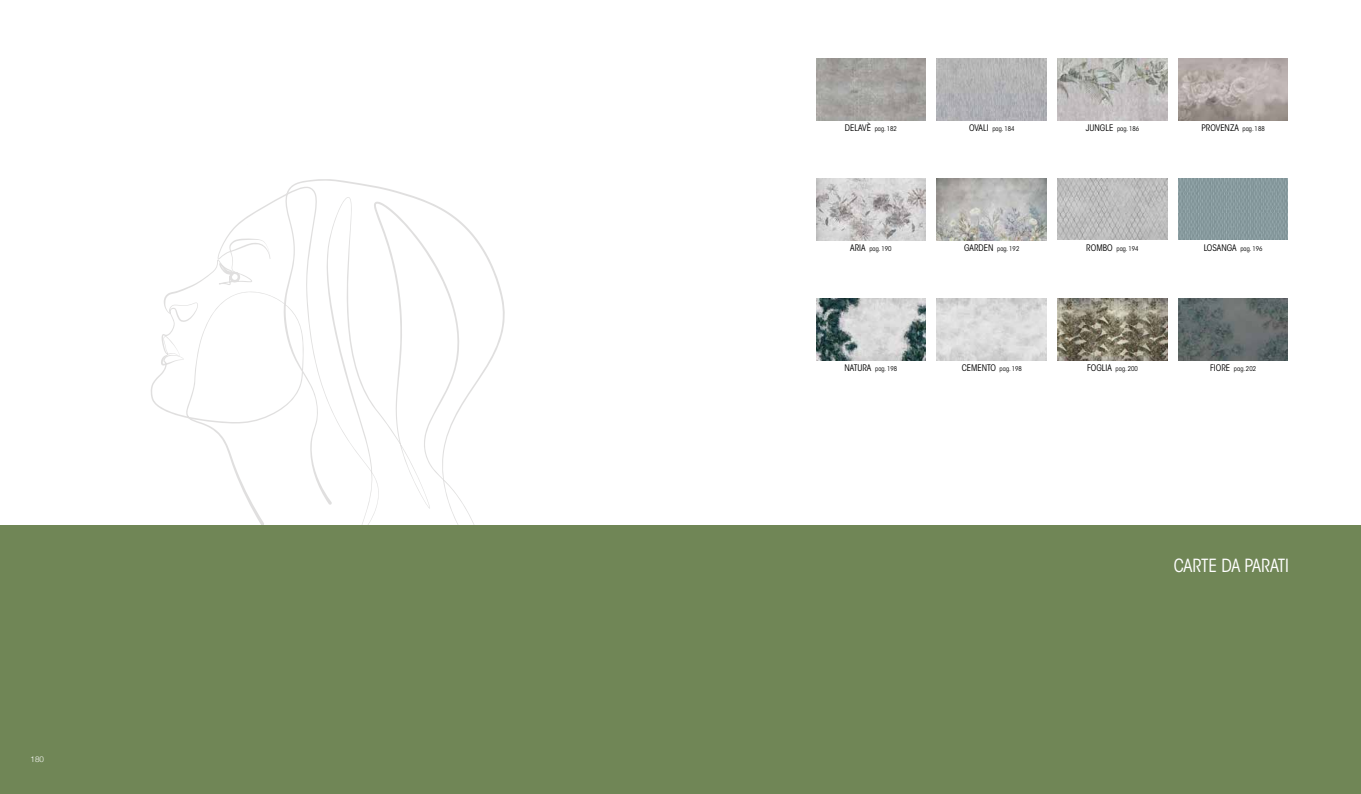
<style>
.page{position:relative;width:1361px;height:794px;background:#fff}
.page>*{position:absolute;margin:0;border:0;box-sizing:border-box;transform-origin:0 0}
.t1{font:condensed 18px "ITC Avant Garde Std";letter-spacing:-.01em;color:#fff}
.t2{font:condensed 9px "ITC Avant Garde Std";color:#000}
.t3{font:300 8px "Helvetica Neue";color:#fff}
.t4{font:condensed 6.5px "ITC Avant Garde Std";color:#000}
.s1{font-size:9px}
.s2{font-size:6.5px}
</style>
<div class="page">
<svg style="left:151px;top:179px;width:354px;height:346px"></svg>
<div style="left:0;top:525px;width:1361px;height:269px;background:#708656"></div>
<img style="left:816px;top:59px;width:110px;height:61px">
<img style="left:816px;top:179px;width:110px;height:61px">
<img style="left:816px;top:298px;width:110px;height:62px">
<img style="left:937px;top:59px;width:109px;height:61px">
<img style="left:937px;top:179px;width:109px;height:61px">
<img style="left:1057px;top:298px;width:110px;height:62px">
<img style="left:1178px;top:298px;width:110px;height:62px">
<img style="left:937px;top:298px;width:109px;height:62px">
<img style="left:1057px;top:59px;width:110px;height:61px">
<img style="left:1057px;top:179px;width:110px;height:61px">
<img style="left:1178px;top:179px;width:110px;height:61px">
<img style="left:1178px;top:59px;width:110px;height:61px">
<p class="t3" style="left:31px;top:754px;width:15px">180</p>
<p class="t4" style="left:845px;top:125px;width:53px"><span class="s1">DELAVÈ</span> pag. 182</p>
<p class="t4" style="left:969px;top:125px;width:47px"><span class="s1">OVALI</span> pag. 184</p>
<p class="t4" style="left:1085px;top:125px;width:55px"><span class="s1">JUNGLE</span> pag. 186</p>
<h2 class="t2" style="left:1201px;top:123px;width:65px">PROVENZA <span class="s2">pag. 188</span></h2>
<p class="t4" style="left:850px;top:245px;width:43px"><span class="s1">ARIA</span> pag. 190</p>
<p class="t4" style="left:964px;top:245px;width:57px"><span class="s1">GARDEN</span> pag. 192</p>
<p class="t4" style="left:1086px;top:245px;width:54px"><span class="s1">ROMBO</span> pag. 194</p>
<h2 class="t2" style="left:1203px;top:242px;width:60px">LOSANGA <span class="s2">pag. 196</span></h2>
<p class="t4" style="left:844px;top:365px;width:54px"><span class="s1">NATURA</span> pag. 198</p>
<h2 class="t2" style="left:962px;top:362px;width:62px">CEMENTO <span class="s2">pag. 198</span></h2>
<p class="t4" style="left:1087px;top:365px;width:52px"><span class="s1">FOGLIA</span> pag. 200</p>
<p class="t4" style="left:1210px;top:365px;width:47px"><span class="s1">FIORE</span> pag. 202</p>
<h1 class="t1" style="left:1174px;top:554px;width:117px">CARTE DA PARATI</h1>
</div>
